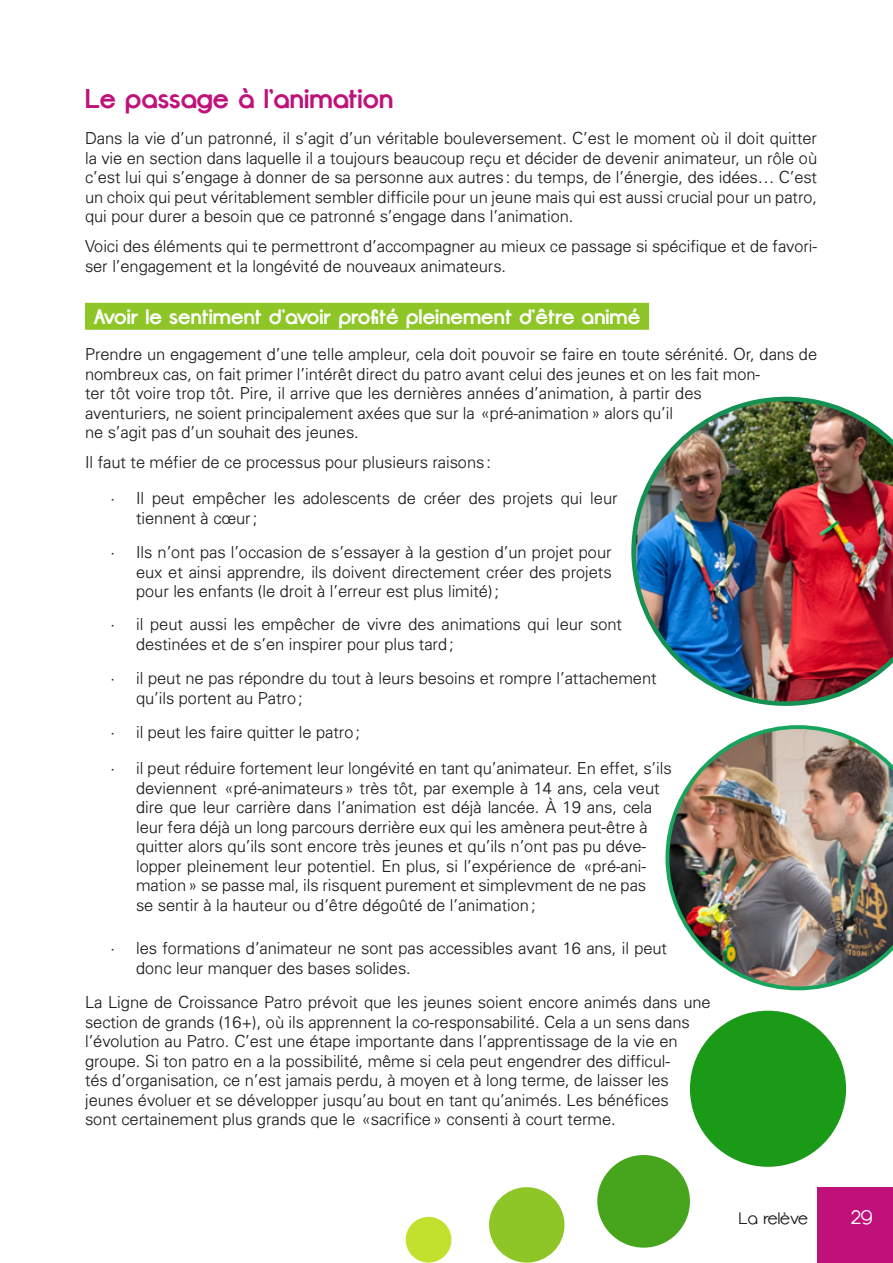
<style>
.page{position:relative;width:893px;height:1263px;background:#fff}
.page>*{position:absolute;margin:0;border:0;box-sizing:border-box;transform-origin:0 0}
.t1{font:700 27px "Opificio";color:#c0117a}
.t2{font:700 21px "Opificio";color:#fff}
.t3{font:19.5px "Opificio";color:#fff}
.t4{font:300 16.5px/19.5px "Univers";color:#1d1d1b}
.t5{font:16.5px "Opificio";color:#1d1d1b}
</style>
<div class="page">
<div style="left:818px;top:1187px;width:75px;height:76px;background:#c0117a"></div>
<div style="left:85px;top:303px;width:564px;height:27px;background:#8dc626"></div>
<div style="left:406px;top:1217px;width:45px;height:45px;background:#c1e12e;border-radius:50%"></div>
<div style="left:489px;top:1187px;width:75px;height:75px;background:#8dc626;border-radius:50%"></div>
<div style="left:597px;top:1155px;width:93px;height:92px;background:#46a51c;border-radius:50%"></div>
<div style="left:690px;top:1011px;width:156px;height:156px;background:#1b9a18;border-radius:50%"></div>
<img style="left:665px;top:725px;width:228px;height:265px">
<img style="left:631px;top:397px;width:262px;height:309px">
<h1 class="t1" style="left:85px;top:83px;width:310px">Le passage à l’animation</h1>
<p class="t4" style="left:85px;top:128px;width:734px;text-align:justify">Dans la vie d’un patronné, il s’agit d’un véritable bouleversement. C’est le moment où il doit quitter la vie en section dans laquelle il a toujours beaucoup reçu et décider de devenir animateur, un rôle où c’est lui qui s’engage à donner de sa personne aux autres : du temps, de l’énergie, des idées… C’est un choix qui peut véritablement sembler difficile pour un jeune mais qui est aussi crucial pour un patro, qui pour durer a besoin que ce patronné s’engage dans l’animation.</p>
<p class="t4" style="left:85px;top:236px;width:734px">Voici des éléments qui te permettront d’accompagner au mieux ce passage si spécifique et de favori&shy;ser l’engagement et la longévité de nouveaux animateurs.</p>
<p class="t2" style="left:94px;top:304px;width:548px">Avoir le sentiment d’avoir profité pleinement d’être animé</p>
<p class="t4" style="left:85px;top:344px;width:734px">Prendre un engagement d’une telle ampleur, cela doit pouvoir se faire en toute sérénité. Or, dans de nombreux cas, on fait primer l’intérêt direct du patro avant celui des jeunes et on les fait mon-<br>ter tôt voire trop tôt. Pire, il arrive que les dernières années d’animation, à partir des<br>aventuriers, ne soient principalement axées que sur la «pré-animation» alors qu’il<br>ne s’agit pas d’un souhait des jeunes.</p>
<p class="t4" style="left:85px;top:452px;width:407px">Il faut te méfier de ce processus pour plusieurs raisons :</p>
<p class="t4" style="left:136px;top:488px;width:483px;text-indent:-26px">• Il peut empêcher les adolescents de créer des projets qui leur tiennent à cœur;</p>
<p class="t4" style="left:136px;top:542px;width:477px;text-align:justify;text-indent:-26px">• Ils n’ont pas l’occasion de s’essayer à la gestion d’un projet pour eux et ainsi apprendre, ils doivent directement créer des projets pour les enfants (le droit à l’erreur est plus limité);</p>
<p class="t4" style="left:136px;top:614px;width:487px;text-indent:-26px">• il peut aussi les empêcher de vivre des animations qui leur sont destinées et de s’en inspirer pour plus tard;</p>
<p class="t4" style="left:136px;top:668px;width:522px;text-indent:-26px">• il peut ne pas répondre du tout à leurs besoins et rompre l’attachement qu’ils portent au Patro;</p>
<p class="t4" style="left:111px;top:722px;width:251px">• il peut les faire quitter le patro;</p>
<p class="t4" style="left:136px;top:758px;width:537px;text-indent:-26px">• il peut réduire fortement leur longévité en tant qu’animateur. En effet, s’ils deviennent «pré-animateurs» très tôt, par exemple à 14 ans, cela veut dire que leur carrière dans l’animation est déjà lancée. À 19 ans, cela leur fera déjà un long parcours derrière eux qui les amènera peut-être à quitter alors qu’ils sont encore très jeunes et qu’ils n’ont pas pu déve&shy;lopper pleinement leur potentiel. En plus, si l’expérience de «pré-ani&shy;mation» se passe mal, ils risquent purement et simplevment de ne pas<br>se sentir à la hauteur ou d’être dégoûté de l’animation;</p>
<p class="t4" style="left:136px;top:938px;width:532px;text-indent:-26px">• les formations d’animateur ne sont pas accessibles avant 16 ans, il peut donc leur manquer des bases solides.</p>
<p class="t4" style="left:85px;top:992px;width:627px">La Ligne de Croissance Patro prévoit que les jeunes soient encore animés dans une section de grands (16+), où ils apprennent la co-responsabilité. Cela a un sens dans l’évolution au Patro. C’est une étape importante dans l’apprentissage de la vie en groupe. Si ton patro en a la possibilité, même si cela peut engendrer des difficul-<br>tés d’organisation, ce n’est jamais perdu, à moyen et à long terme, de laisser les jeunes évoluer et se développer jusqu’au bout en tant qu’animés. Les bénéfices<br>sont certainement plus grands que le «sacrifice» consenti à court terme.</p>
<p class="t5" style="left:739px;top:1209px;width:70px">La relève</p>
<p class="t3" style="left:851px;top:1206px;width:23px">29</p>
</div>
